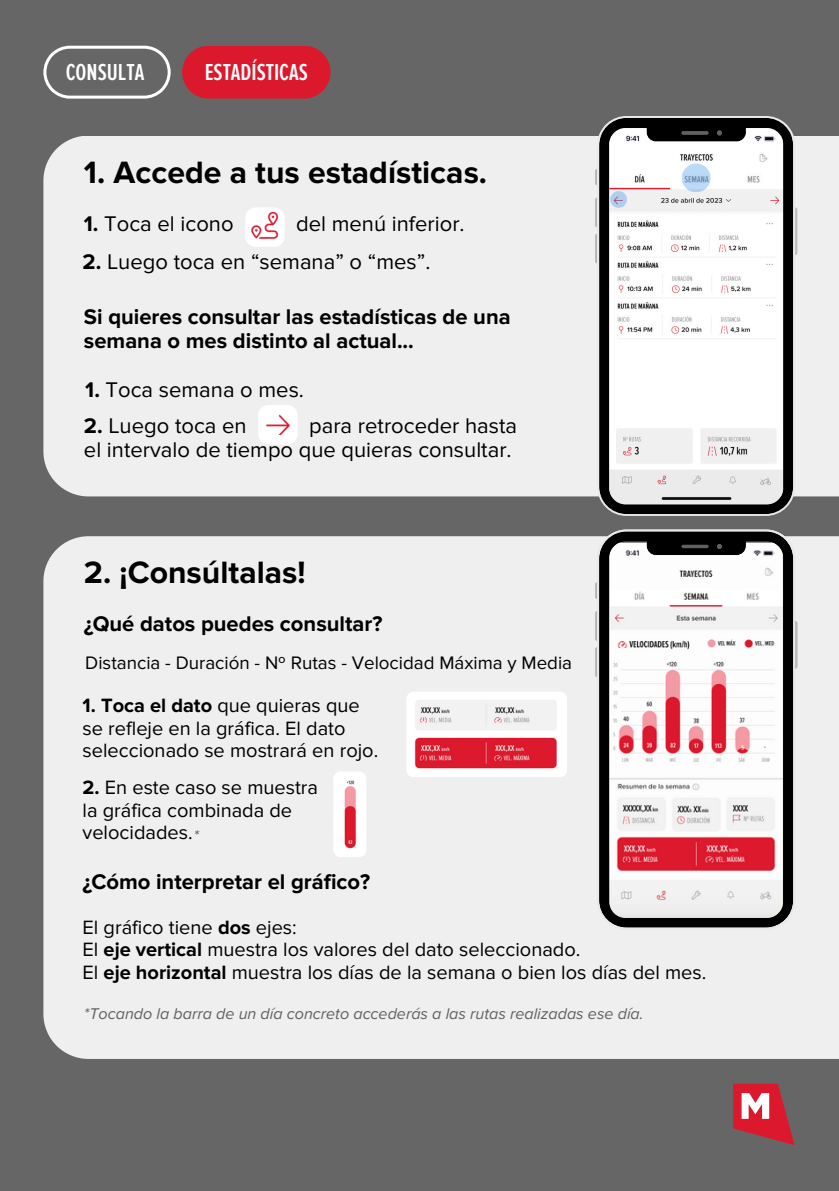
<style>
.page{position:relative;width:839px;height:1191px;background:#fff}
.page>*{position:absolute;margin:0;border:0;box-sizing:border-box;transform-origin:0 0}
.t1{font:700 32px "Proxima Nova";color:#000}
.t2{font:600 24px "Proxima Nova Ex Cn";color:#fff}
.t3{font:22px/24px "Proxima Nova";color:#000;text-align:right}
.t4{font:700 22px/24px "Proxima Nova";color:#000}
.t5{font:20px/22.4px "Proxima Nova";color:#000}
.t6{font:18.8px "Proxima Nova";color:#000}
.t7{font:italic 16px "Proxima Nova";color:#606060}
.s1{font-weight:700}
</style>
<div class="page">
<div style="left:0;top:0;width:838px;height:1191px;background:#666"></div>
<svg style="left:733px;top:1084px;width:61px;height:61px"></svg>
<div style="left:43px;top:136px;width:795px;height:360px;background:#efefef"></div>
<div style="left:245px;top:207px;width:40px;height:40px;background:#fff;border-radius:10px"></div>
<svg style="left:43px;top:46px;width:128px;height:52px"></svg>
<svg style="left:182px;top:46px;width:148px;height:53px;background:#d21e31"></svg>
<img style="left:251px;top:211px;width:28px;height:28px">
<svg style="left:595px;top:169px;width:2px;height:16px"></svg>
<svg style="left:595px;top:198px;width:2px;height:29px"></svg>
<svg style="left:595px;top:234px;width:2px;height:30px"></svg>
<svg style="left:795px;top:207px;width:2px;height:48px"></svg>
<svg style="left:597px;top:116px;width:198px;height:400px;background:#cdcdcd"></svg>
<div style="left:258px;top:405px;width:39px;height:39px;background:#fff;border-radius:10px"></div>
<img style="left:266px;top:414px;width:24px;height:21px">
<svg style="left:681px;top:164px;width:29px;height:28px"></svg>
<svg style="left:610px;top:191px;width:17px;height:17px"></svg>
<div style="left:43px;top:536px;width:795px;height:523px;background:#efefef"></div>
<div style="left:333px;top:771px;width:33px;height:86px;background:#fff;border-radius:8px"></div>
<img style="left:344px;top:780px;width:12px;height:69px">
<div style="left:406px;top:692px;width:161px;height:85px;background:#fff"></div>
<img style="left:412px;top:696px;width:147px;height:75px">
<svg style="left:595px;top:582px;width:2px;height:17px"></svg>
<svg style="left:595px;top:611px;width:2px;height:30px"></svg>
<svg style="left:595px;top:647px;width:2px;height:30px"></svg>
<svg style="left:795px;top:621px;width:2px;height:48px"></svg>
<svg style="left:597px;top:530px;width:198px;height:399px;background:#cbb6b8"></svg>
<h2 class="t2" style="left:66px;top:58px;width:80px">CONSULTA</h2>
<p class="t2" style="left:205px;top:58px;width:105px">ESTADÍSTICAS</p>
<p class="t1" style="left:84px;top:153px;width:404px">1. Accede a tus estadísticas.</p>
<h2 class="t3" style="left:84px;top:212px;width:151px"><span class="s1">1.</span> Toca el icono</h2>
<h2 class="t3" style="left:296px;top:212px;width:170px">del menú inferior.</h2>
<h3 class="t3" style="left:83px;top:250px;width:349px"><span class="s1">2.</span> Luego toca en “semana” o “mes”.</h3>
<h1 class="t4" style="left:84px;top:305px;width:428px">Si quieres consultar las estadísticas de una semana o mes distinto al actual...</h1>
<h5 class="t3" style="left:85px;top:378px;width:220px"><span class="s1">1.</span> Toca semana o mes.</h5>
<p class="t3" style="left:84px;top:414px;width:164px"><span class="s1">2.</span> Luego toca en</p>
<p class="t3" style="left:84px;top:414px;width:434px">para retroceder hasta<br>el intervalo de tiempo que quieras consultar.</p>
<h5 class="t1" style="left:84px;top:554px;width:223px">2. ¡Consúltalas!</h5>
<p class="t4" style="left:84px;top:612px;width:300px">¿Qué datos puedes consultar?</p>
<p class="t6" style="left:85px;top:651px;width:488px">Distancia - Duración - Nº Rutas - Velocidad Máxima y Media</p>
<p class="t5" style="left:83px;top:695px;width:297px"><span class="s1">1. Toca el dato</span> que quieras que se refleje en la gráfica. El dato seleccionado se mostrará en rojo.</p>
<h3 class="t5" style="left:83px;top:777px;width:237px"><span class="s1">2.</span> En este caso se muestra la gráfica combinada de velocidades.</h3>
<p class="t7" style="left:193px;top:827px;width:7px">*</p>
<h5 class="t4" style="left:83px;top:871px;width:289px">¿Cómo interpretar el gráfico?</h5>
<p class="t5" style="left:83px;top:916px;width:625px">El gráfico tiene <span class="s1">dos</span> ejes:<br>El <span class="s1">eje vertical</span> muestra los valores del dato seleccionado.<br>El <span class="s1">eje horizontal</span> muestra los días de la semana o bien los días del mes.</p>
<h5 class="t7" style="left:84px;top:1005px;width:561px">*Tocando la barra de un día concreto accederás a las rutas realizadas ese día.</h5>
</div>
